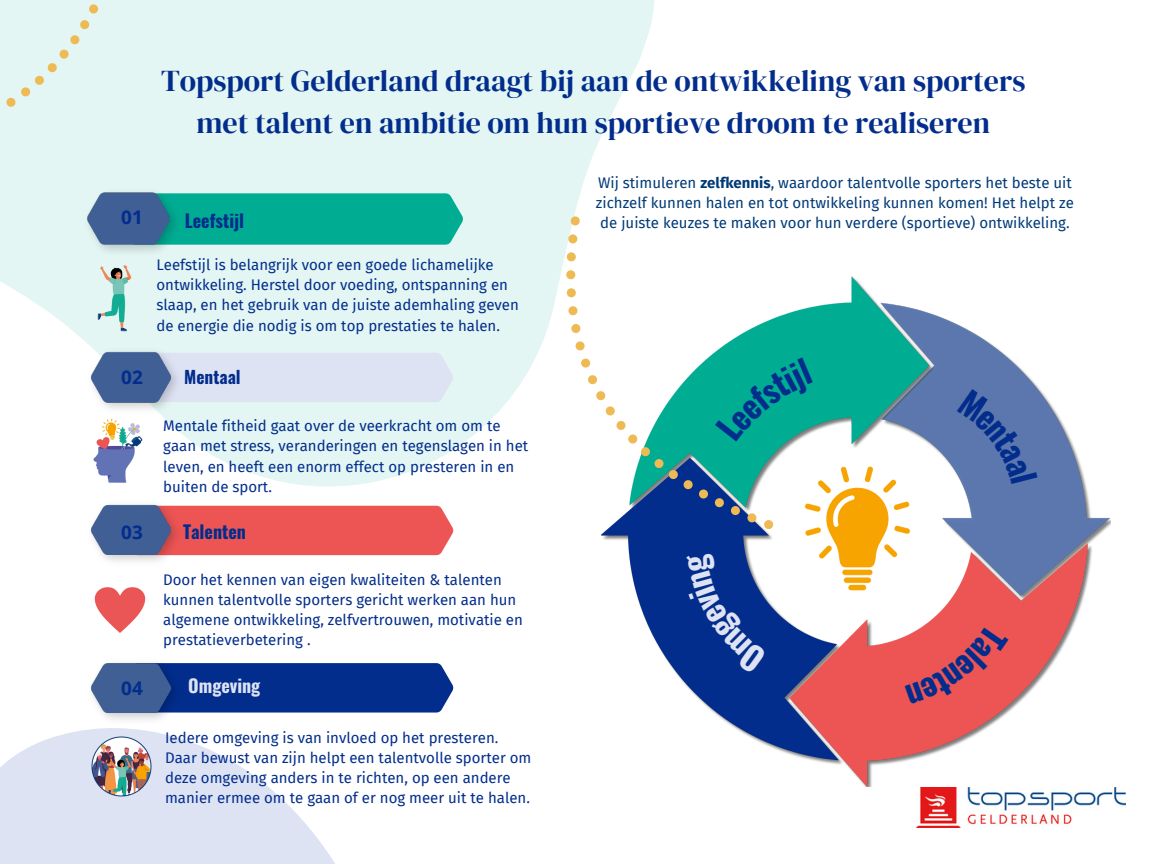
<style>
.page{position:relative;width:1152px;height:864px;background:#fff}
.page>*{position:absolute;margin:0;border:0;box-sizing:border-box;transform-origin:0 0}
.t1{font:30px/41.7px "DM Serif Display";color:#022d8c;text-align:center}
.t2{font:700 18.9px "Open Sans";color:#022d8c}
.t3{font:700 18px "Oswald";color:#022d8c}
.t4{font:700 18px "Oswald";color:#dee3f4}
.t5{font:700 17.4px "Oswald";color:#022d8c}
.t6{font:15px/20.2px "Fira Sans";color:#022d8c}
.t7{font:15px/20.2px "Fira Sans";color:#003a78}
.s1{font-weight:700}
</style>
<div class="page">
<svg style="left:0;top:0;width:654px;height:532px;fill:#e3f6f3"></svg>
<div style="left:182px;top:353px;width:271px;height:49px;background:#dee3f4"></div>
<img style="left:86px;top:348px;width:96px;height:66px">
<div style="left:182px;top:506px;width:271px;height:49px;background:#ed5454"></div>
<img style="left:86px;top:501px;width:96px;height:61px">
<svg style="left:436px;top:663px;width:17px;height:50px"></svg>
<img style="left:936px;top:315px;width:175px;height:226px">
<img style="left:778px;top:276px;width:158px;height:180px">
<img style="left:631px;top:456px;width:157px;height:298px">
<img style="left:788px;top:541px;width:304px;height:246px">
<img style="left:916px;top:787px;width:209px;height:41px">
<img style="left:780px;top:450px;width:156px;height:157px">
<img style="left:77px;top:261px;width:77px;height:77px">
<img style="left:94px;top:587px;width:52px;height:46px">
<img style="left:78px;top:412px;width:79px;height:79px">
<svg style="left:0;top:663px;width:436px;height:201px"></svg>
<img style="left:86px;top:732px;width:70px;height:70px">
<img style="left:82px;top:245px;width:99px;height:12px">
<svg style="left:507px;top:215px;width:271px;height:354px"></svg>
<svg style="left:0;top:0;width:463px;height:245px;background:#bfe7e2"></svg>
<div style="left:715px;top:357px;width:98px;height:85px;background:#00ac92"></div>
<div style="left:957px;top:389px;width:81px;height:95px;background:#5b77ad"></div>
<div style="left:686px;top:552px;width:81px;height:122px;background:#022d8c"></div>
<div style="left:905px;top:624px;width:104px;height:81px;background:#ed5454"></div>
<p class="t2" style="left:121px;top:204px;width:23px">01</p>
<p class="t1" style="left:161px;top:60px;width:866px">Topsport Gelderland draagt bij aan de ontwikkeling van sporters met talent en ambitie om hun sportieve droom te realiseren</p>
<h1 class="t3" style="left:185px;top:207px;width:61px">Leefstijl</h1>
<h1 class="t6" style="left:156px;top:255px;width:364px">Leefstijl is belangrijk voor een goede lichamelijke ontwikkeling. Herstel door voeding, ontspanning en slaap, en het gebruik van de juiste ademhaling geven de energie die nodig is om top prestaties te halen.</h1>
<h1 class="t7" style="left:596px;top:173px;width:480px">Wij stimuleren <span class="s1">zelfkennis</span>, waardoor talentvolle sporters het beste uit zichzelf kunnen halen en tot ontwikkeling kunnen komen! Het helpt ze de juiste keuzes te maken voor hun verdere (sportieve) ontwikkeling.</h1>
<p class="t2" style="left:121px;top:364px;width:23px">02</p>
<p class="t5" style="left:184px;top:363px;width:58px">Mentaal</p>
<h3 class="t6" style="left:163px;top:416px;width:367px">Mentale fitheid gaat over de veerkracht om om te gaan met stress, veranderingen en tegenslagen in het leven, en heeft een enorm effect op presteren in en buiten de sport.</h3>
<p class="t2" style="left:121px;top:519px;width:23px">03</p>
<p class="t3" style="left:183px;top:518px;width:65px">Talenten</p>
<p class="t6" style="left:163px;top:570px;width:361px">Door het kennen van eigen kwaliteiten &amp; talenten kunnen talentvolle sporters gericht werken aan hun algemene ontwikkeling, zelfvertrouwen, motivatie en prestatieverbetering .</p>
<p class="t2" style="left:121px;top:675px;width:23px">04</p>
<h3 class="t4" style="left:188px;top:672px;width:74px">Omgeving</h3>
<p class="t6" style="left:165px;top:727px;width:368px">Iedere omgeving is van invloed op het presteren.<br>Daar bewust van zijn helpt een talentvolle sporter om deze omgeving anders in te richten, op een andere manier ermee om te gaan of er nog meer uit te halen.</p>
</div>
